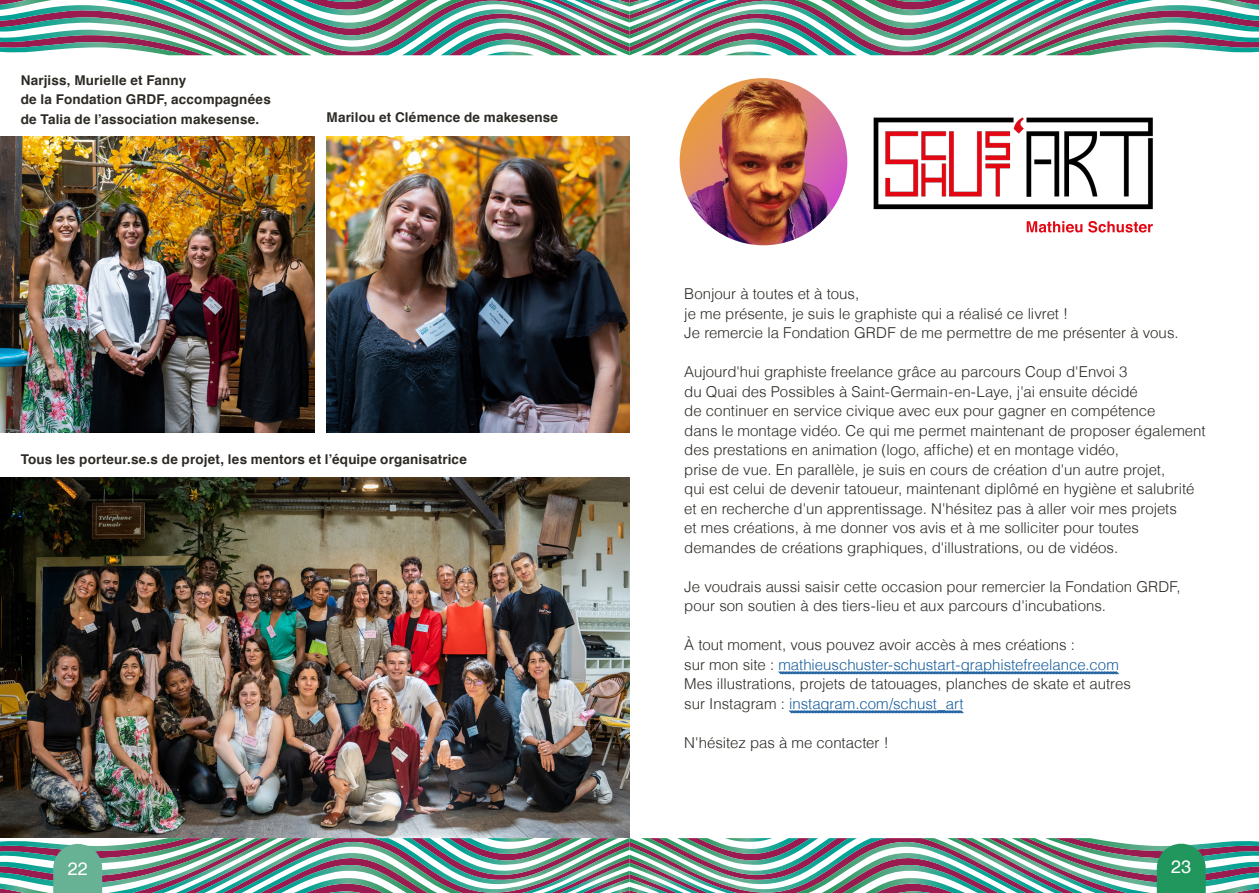
<style>
.page{position:relative;width:1259px;height:893px;background:#fff}
.page>*{position:absolute;margin:0;border:0;box-sizing:border-box;transform-origin:0 0}
.t1{font:18px "Helvetica";color:#fff}
.Réponses{font:300 15px/19.5px "Helvetica";color:#2d2a25}
.Réponses-2{font:300 15px "Helvetica";color:#175d9e}
.Réponses-3{font:700 13.5px/19.5px "Helvetica";letter-spacing:.01em;color:#2d2a25}
.s1{color:#2d2a25}
.s2{color:#175d9e}
</style>
<div class="page">
<svg style="left:0;top:838px;width:1259px;height:55px"></svg>
<svg style="left:0;top:0;width:1259px;height:55px"></svg>
<svg style="left:778px;top:671px;width:341px;height:4px"></svg>
<svg style="left:789px;top:710px;width:175px;height:4px"></svg>
<img style="left:679px;top:78px;width:168px;height:167px;border-radius:84px">
<img style="left:873px;top:117px;width:280px;height:93px">
<svg style="left:1026px;top:221px;width:126px;height:12px"></svg>
<img style="left:0;top:477px;width:629px;height:360px">
<img style="left:0;top:137px;width:315px;height:295px">
<img style="left:326px;top:137px;width:303px;height:295px">
<p class="Réponses-3" style="left:21px;top:70px;width:252px">Narjiss, Murielle et Fanny<br>de la Fondation GRDF, accompagnées de Talia de l’association makesense.</p>
<p class="Réponses-3" style="left:326px;top:108px;width:233px">Marilou et Clémence de makesense</p>
<p class="Réponses-3" style="left:21px;top:450px;width:447px">Tous les porteur.se.s de projet, les mentors et l’équipe organisatrice</p>
<p class="Réponses" style="left:684px;top:284px;width:496px">Bonjour à toutes et à tous,<br>je me présente, je suis le graphiste qui a réalisé ce livret !<br>Je remercie la Fondation GRDF de me permettre de me présenter à vous.</p>
<p class="Réponses" style="left:684px;top:362px;width:523px">Aujourd'hui graphiste freelance grâce au parcours Coup d'Envoi 3<br>du Quai des Possibles à Saint-Germain-en-Laye, j'ai ensuite décidé<br>de continuer en service civique avec eux pour gagner en compétence<br>dans le montage vidéo. Ce qui me permet maintenant de proposer également des prestations en animation (logo, affiche) et en montage vidéo,<br>prise de vue. En parallèle, je suis en cours de création d'un autre projet,<br>qui est celui de devenir tatoueur, maintenant diplômé en hygiène et salubrité et en recherche d'un apprentissage. N'hésitez pas à aller voir mes projets<br>et mes créations, à me donner vos avis et à me solliciter pour toutes demandes de créations graphiques, d'illustrations, ou de vidéos.</p>
<p class="Réponses" style="left:684px;top:577px;width:498px">Je voudrais aussi saisir cette occasion pour remercier la Fondation GRDF, pour son soutien à des tiers-lieu et aux parcours d'incubations.</p>
<p class="Réponses" style="left:684px;top:635px;width:392px">À tout moment, vous pouvez avoir accès à mes créations :</p>
<p class="Réponses-2" style="left:684px;top:655px;width:436px"><span class="s1">sur mon site :</span> mathieuschuster-schustart-graphistefreelance.com</p>
<p class="Réponses" style="left:684px;top:674px;width:448px">Mes illustrations, projets de tatouages, planches de skate et autres sur Instagram : <span class="s2">instagram.com/schust_art</span></p>
<p class="Réponses" style="left:684px;top:733px;width:206px">N'hésitez pas à me contacter !</p>
<p class="t1" style="left:68px;top:858px;width:22px">22</p>
<p class="t1" style="left:1171px;top:856px;width:22px">23</p>
</div>
